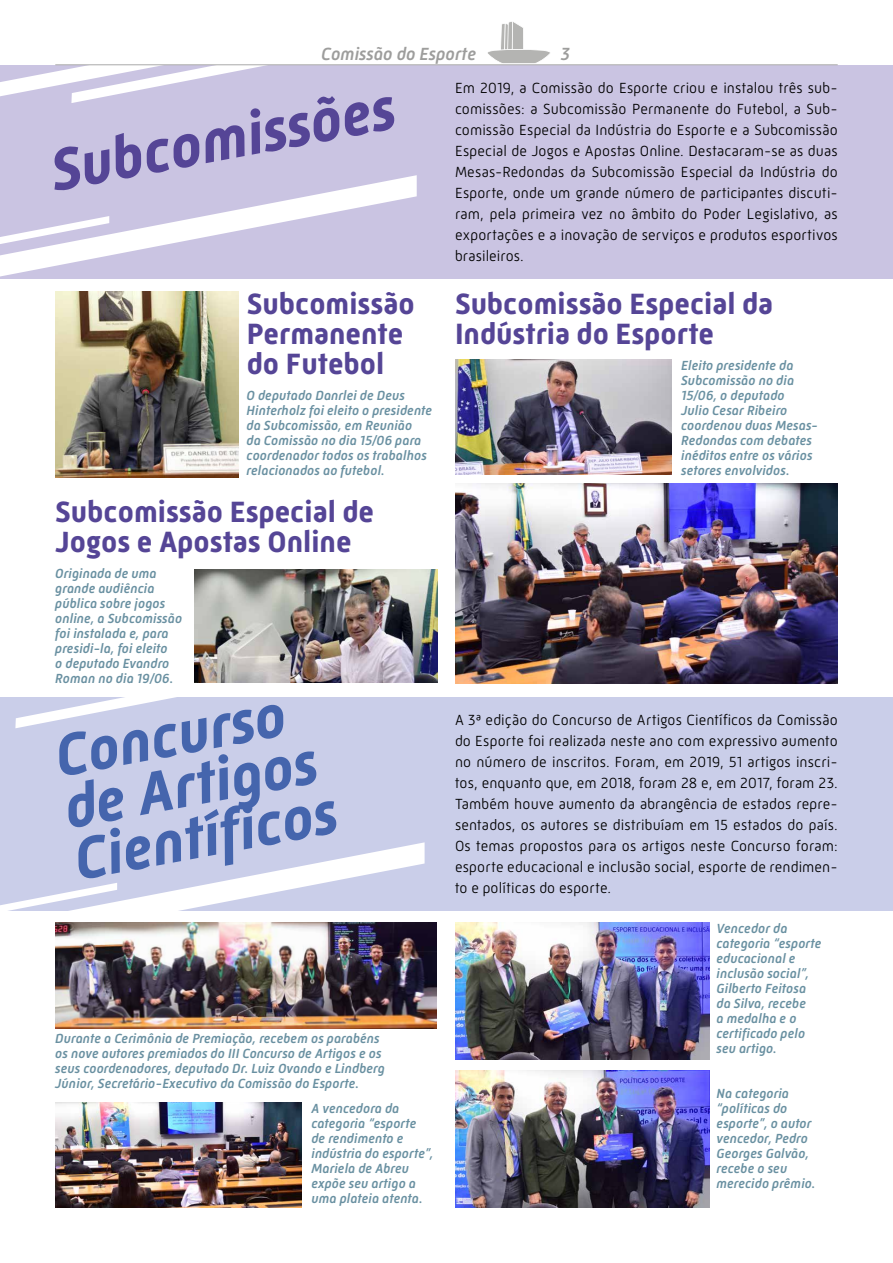
<style>
.page{position:relative;width:893px;height:1263px;background:#fff}
.page>*{position:absolute;margin:0;border:0;box-sizing:border-box;transform-origin:0 0}
.t1{font:italic 700 60px/52.3px "Mic 32 New";color:#4565ad}
.t2{font:italic 700 60px "Mic 32 New";color:#554596}
.t3{font:700 30px/30px "Mic 32 New";color:#554596}
.t4{font:italic 500 18px "Mic 32 New";color:#9d9d9c}
.t5{font:300 15px/21px "Mic 32 New";letter-spacing:.01em;color:#000;text-align:justify}
.t6{font:italic 500 13.5px/15px "Mic 32 New";letter-spacing:.01em;color:#6990a1}
</style>
<div class="page">
<div style="left:0;top:65px;width:893px;height:214px;background:#cac4e2"></div>
<div style="left:0;top:697px;width:893px;height:214px;background:#cacee9"></div>
<svg style="left:0;top:175px;width:417px;height:101px"></svg>
<svg style="left:0;top:842px;width:425px;height:81px"></svg>
<svg style="left:0;top:65px;width:277px;height:38px"></svg>
<svg style="left:15px;top:678px;width:180px;height:50px"></svg>
<img style="left:55px;top:1102px;width:247px;height:106px">
<img style="left:455px;top:923px;width:255px;height:137px">
<img style="left:455px;top:1071px;width:255px;height:137px">
<img style="left:55px;top:923px;width:382px;height:105px">
<img style="left:455px;top:484px;width:383px;height:199px">
<img style="left:455px;top:359px;width:216px;height:115px">
<img style="left:195px;top:570px;width:243px;height:113px">
<img style="left:56px;top:291px;width:182px;height:186px">
<hr style="left:55px;top:64px;width:783px;height:1px;background:#b3b2b2">
<svg style="left:488px;top:21px;width:62px;height:43px"></svg>
<h3 class="t4" style="left:321px;top:44px;width:157px">Comissão do Esporte</h3>
<h3 class="t4" style="left:561px;top:44px;width:10px">3</h3>
<h1 class="t2" style="left:45px;top:135px;width:351px;rotate:-10deg">Subcomissões</h1>
<h2 class="t3" style="left:247px;top:289px;width:169px">Subcomissão<br>Permanente do Futebol</h2>
<p class="t6" style="left:247px;top:388px;width:187px">O deputado Danrlei de Deus<br>Hinterholz foi eleito o presidente da Subcomissão, em Reunião<br>da Comissão no dia 15/06 para coordenador todos os trabalhos relacionados ao futebol.</p>
<h2 class="t3" style="left:55px;top:497px;width:320px">Subcomissão Especial de<br>Jogos e Apostas Online</h2>
<p class="t6" style="left:55px;top:566px;width:128px">Originada de uma grande audiência pública sobre jogos online, a Subcomissão foi instalada e, para presidi-la, foi eleito<br>o deputado Evandro<br>Roman no dia 19/06.</p>
<h1 class="t1" style="left:51px;top:730px;width:269px;rotate:-10deg">Concurso de Artigos<br>Científi cos</h1>
<p class="t6" style="left:55px;top:1031px;width:331px">Durante a Cerimônia de Premiação, recebem os parabéns os nove autores premiados do III Concurso de Artigos e os seus coordenadores, deputado Dr. Luiz Ovando e Lindberg Júnior, Secretário-Executivo da Comissão do Esporte.</p>
<p class="t6" style="left:311px;top:1100px;width:123px">A vencedora da categoria “esporte de rendimento e indústria do esporte”,<br>Mariela de Abreu expõe seu artigo a uma plateia atenta.</p>
<p class="t5" style="left:455px;top:77px;width:384px">Em 2019, a Comissão do Esporte criou e instalou três sub&shy;comissões: a Subcomissão Permanente do Futebol, a Sub&shy;comissão Especial da Indústria do Esporte e a Subcomissão Especial de Jogos e Apostas Online. Destacaram-se as duas Mesas-Redondas da Subcomissão Especial da Indústria do Esporte, onde um grande número de participantes discuti&shy;ram, pela primeira vez no âmbito do Poder Legislativo, as exportações e a inovação de serviços e produtos esportivos brasileiros.</p>
<h2 class="t3" style="left:455px;top:289px;width:320px">Subcomissão Especial da<br>Indústria do Esporte</h2>
<p class="t6" style="left:681px;top:358px;width:138px">Eleito presidente da<br>Subcomissão no dia<br>15/06, o deputado<br>Julio Cesar Ribeiro coordenou duas Mesas-<br>Redondas com debates inéditos entre os vários setores envolvidos.</p>
<p class="t5" style="left:455px;top:710px;width:384px">A 3ª edição do Concurso de Artigos Científicos da Comissão do Esporte foi realizada neste ano com expressivo aumento no número de inscritos. Foram, em 2019, 51 artigos inscri&shy;tos, enquanto que, em 2018, foram 28 e, em 2017, foram 23.<br>Também houve aumento da abrangência de estados repre&shy;sentados, os autores se distribuíam em 15 estados do país.<br>Os temas propostos para os artigos neste Concurso foram: esporte educacional e inclusão social, esporte de rendimen&shy;to e políticas do esporte.</p>
<p class="t6" style="left:716px;top:921px;width:106px">Vencedor da categoria “esporte educacional e inclusão social”,<br>Gilberto Feitosa da Silva, recebe<br>a medalha e o certificado pelo seu artigo.</p>
<p class="t6" style="left:716px;top:1086px;width:100px">Na categoria “políticas do esporte”, o autor vencedor, Pedro<br>Georges Galvão, recebe o seu merecido prêmio.</p>
</div>
